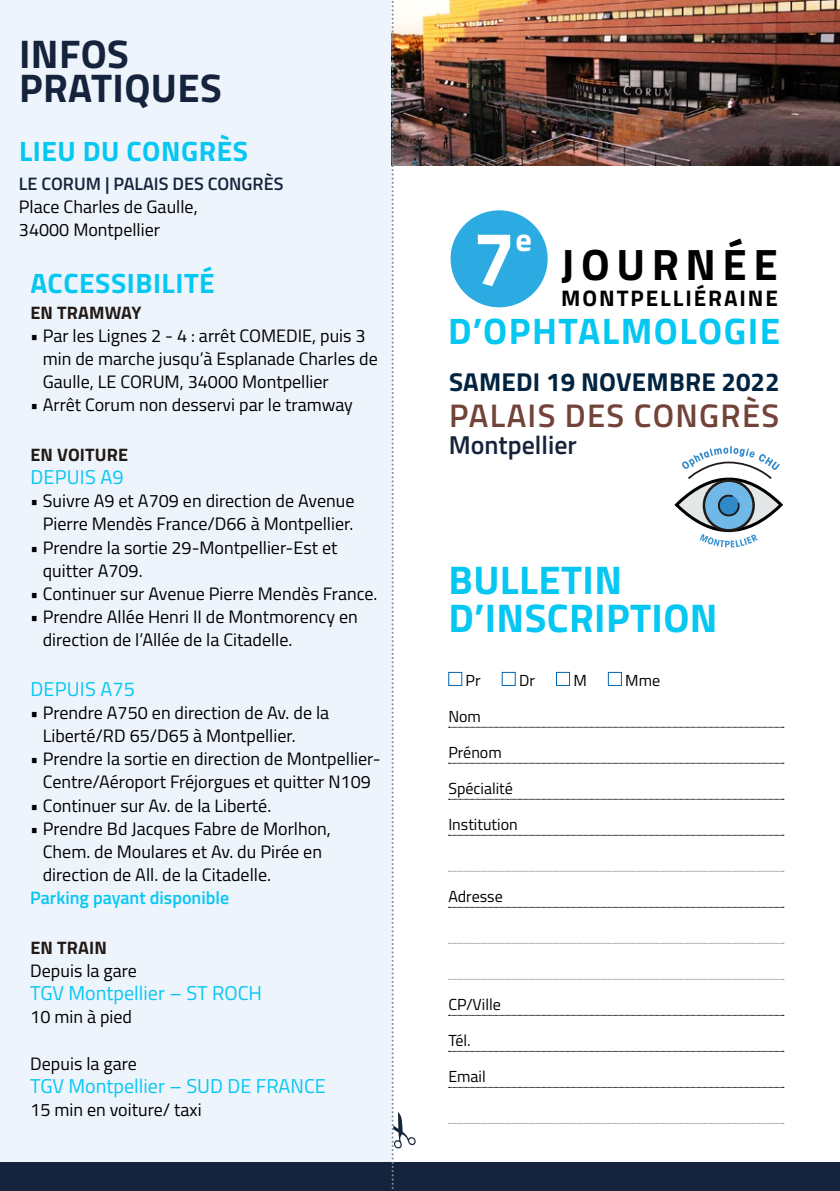
<style>
.page{position:relative;width:840px;height:1191px;background:#fff}
.page>*{position:absolute;margin:0;border:0;box-sizing:border-box;transform-origin:0 0}
.t1{font:700 76.6px "Titillium Web";color:#fff}
.t2{font:700 44px "Titillium Web";letter-spacing:.15em;color:#000}
.t3{font:700 40px/38px "Titillium Web";letter-spacing:.01em;color:#05c7f2}
.t4{font:700 40px/34px "Titillium Web";letter-spacing:.01em;color:#15243c}
.t5{font:700 37px "Titillium Web";letter-spacing:.04em;color:#05c7f2}
.t6{font:600 32.6px "Titillium Web";letter-spacing:.04em;color:#724339}
.t7{font:700 32.2px "Titillium Web";color:#fff}
.t8{font:700 28px "Titillium Web";letter-spacing:.02em;color:#05c7f2}
.t9{font:700 25.8px "Titillium Web";letter-spacing:.01em;color:#012340}
.t10{font:600 25.8px "Titillium Web";color:#15243c}
.t11{font:700 22.6px "Titillium Web";letter-spacing:.085em;color:#000}
.t12{font:20px "Titillium";color:#05c7f2}
.t13{font:18px/23.2px "Titillium";color:#000}
.t14{font:700 18px "Titillium";letter-spacing:.01em;color:#221a16}
.t15{font:600 18px "Titillium";color:#15243c}
.t16{font:600 18px "Titillium";color:#05c7f2}
.t17{font:16px "Titillium";color:#000}
</style>
<div class="page">
<div style="left:0;top:0;width:391px;height:1174px;background:#eef4fc"></div>
<img style="left:415px;top:0;width:424px;height:165px">
<svg style="left:674px;top:446px;width:108px;height:101px"></svg>
<div style="left:450px;top:210px;width:97px;height:97px;background:#2babe2;border-radius:50%"></div>
<svg style="left:448px;top:727px;width:335px;height:1px"></svg>
<svg style="left:448px;top:763px;width:335px;height:1px"></svg>
<svg style="left:448px;top:799px;width:335px;height:1px"></svg>
<svg style="left:448px;top:835px;width:335px;height:1px"></svg>
<svg style="left:448px;top:871px;width:335px;height:1px"></svg>
<svg style="left:448px;top:907px;width:335px;height:1px"></svg>
<svg style="left:448px;top:943px;width:335px;height:1px"></svg>
<svg style="left:448px;top:979px;width:335px;height:1px"></svg>
<svg style="left:448px;top:1015px;width:335px;height:1px"></svg>
<svg style="left:448px;top:1051px;width:335px;height:1px"></svg>
<svg style="left:448px;top:1087px;width:335px;height:1px"></svg>
<svg style="left:448px;top:1123px;width:335px;height:1px"></svg>
<div style="left:448px;top:672px;width:14px;height:14px;border:1px solid #0067b1"></div>
<div style="left:501px;top:672px;width:14px;height:14px;border:1px solid #0067b1"></div>
<div style="left:556px;top:672px;width:13px;height:14px;border:1px solid #0067b1"></div>
<div style="left:607px;top:672px;width:14px;height:14px;border:1px solid #0067b1"></div>
<div style="left:0;top:1162px;width:839px;height:29px;background:#15243c"></div>
<svg style="left:391px;top:1px;width:24px;height:1188px"></svg>
<h3 class="t4" style="left:19px;top:35px;width:204px">INFOS<br>PRATIQUES</h3>
<h3 class="t8" style="left:19px;top:130px;width:230px">LIEU DU CONGRÈS</h3>
<p class="t15" style="left:19px;top:170px;width:266px">LE CORUM | PALAIS DES CONGRÈS</p>
<p class="t13" style="left:19px;top:194px;width:180px">Place Charles de Gaulle,<br>34000 Montpellier</p>
<h3 class="t8" style="left:30px;top:261px;width:186px">ACCESSIBILITÉ</h3>
<p class="t14" style="left:30px;top:298px;width:112px">EN TRAMWAY</p>
<p class="t13" style="left:43px;top:323px;width:336px;text-indent:-12px">• Par les Lignes 2 - 4 : arrêt COMEDIE, puis 3 min de marche jusqu’à Esplanade Charles de<br>Gaulle, LE CORUM, 34000 Montpellier</p>
<p class="t13" style="left:30px;top:393px;width:324px">• Arrêt Corum non desservi par le tramway</p>
<p class="t14" style="left:30px;top:440px;width:99px">EN VOITURE</p>
<p class="t12" style="left:30px;top:462px;width:95px">DEPUIS A9</p>
<p class="t13" style="left:30px;top:488px;width:325px;text-align:right">• Suivre A9 et A709 en direction de Avenue<br>Pierre Mendès France/D66 à Montpellier.</p>
<p class="t13" style="left:43px;top:535px;width:296px;text-indent:-12px">• Prendre la sortie 29-Montpellier-Est et quitter A709.</p>
<p class="t13" style="left:30px;top:581px;width:348px">• Continuer sur Avenue Pierre Mendès France.</p>
<p class="t13" style="left:43px;top:604px;width:316px;text-indent:-12px">• Prendre Allée Henri II de Montmorency en direction de l’Allée de la Citadelle.</p>
<p class="t12" style="left:30px;top:674px;width:106px">DEPUIS A75</p>
<p class="t13" style="left:43px;top:700px;width:288px;text-indent:-12px">• Prendre A750 en direction de Av. de la<br>Liberté/RD 65/D65 à Montpellier.</p>
<p class="t13" style="left:30px;top:746px;width:351px;text-align:center">• Prendre la sortie en direction de Montpellier-<br>Centre/Aéroport Fréjorgues et quitter N109</p>
<p class="t13" style="left:30px;top:793px;width:242px">• Continuer sur Av. de la Liberté.</p>
<p class="t13" style="left:43px;top:816px;width:289px;text-indent:-12px">• Prendre Bd Jacques Fabre de Morlhon,<br>Chem. de Moulares et Av. du Pirée en direction de All. de la Citadelle.</p>
<p class="t16" style="left:30px;top:884px;width:200px">Parking payant disponible</p>
<p class="t14" style="left:30px;top:933px;width:78px">EN TRAIN</p>
<p class="t13" style="left:30px;top:958px;width:108px">Depuis la gare</p>
<p class="t12" style="left:30px;top:978px;width:233px">TGV Montpellier – ST ROCH</p>
<p class="t13" style="left:30px;top:1004px;width:103px">10 min à pied</p>
<p class="t13" style="left:30px;top:1051px;width:108px">Depuis la gare</p>
<p class="t12" style="left:30px;top:1071px;width:297px">TGV Montpellier – SUD DE FRANCE</p>
<p class="t13" style="left:30px;top:1097px;width:173px">15 min en voiture/ taxi</p>
<h1 class="t1" style="left:472px;top:200px;width:44px">7</h1>
<h3 class="t7" style="left:515px;top:215px;width:18px">e</h3>
<h2 class="t2" style="left:561px;top:231px;width:218px">JOURNÉE</h2>
<p class="t11" style="left:561px;top:281px;width:218px">MONTPELLIÉRAINE</p>
<h3 class="t5" style="left:448px;top:303px;width:333px">D’OPHTALMOLOGIE</h3>
<h3 class="t9" style="left:449px;top:363px;width:332px">SAMEDI 19 NOVEMBRE 2022</h3>
<h3 class="t6" style="left:449px;top:391px;width:331px">PALAIS DES CONGRÈS</h3>
<h3 class="t10" style="left:448px;top:426px;width:129px">Montpellier</h3>
<h3 class="t3" style="left:448px;top:559px;width:270px">BULLETIN<br>D’INSCRIPTION</h3>
<p class="t17" style="left:465px;top:668px;width:17px">Pr</p>
<p class="t17" style="left:519px;top:668px;width:17px">Dr</p>
<p class="t17" style="left:573px;top:668px;width:15px">M</p>
<p class="t17" style="left:625px;top:668px;width:36px">Mme</p>
<p class="t17" style="left:448px;top:704px;width:34px">Nom</p>
<p class="t17" style="left:448px;top:740px;width:55px">Prénom</p>
<p class="t17" style="left:448px;top:776px;width:66px">Spécialité</p>
<p class="t17" style="left:448px;top:812px;width:71px">Institution</p>
<p class="t17" style="left:448px;top:884px;width:56px">Adresse</p>
<p class="t17" style="left:448px;top:992px;width:54px">CP/Ville</p>
<p class="t17" style="left:448px;top:1028px;width:24px">Tél.</p>
<p class="t17" style="left:448px;top:1064px;width:39px">Email</p>
</div>
